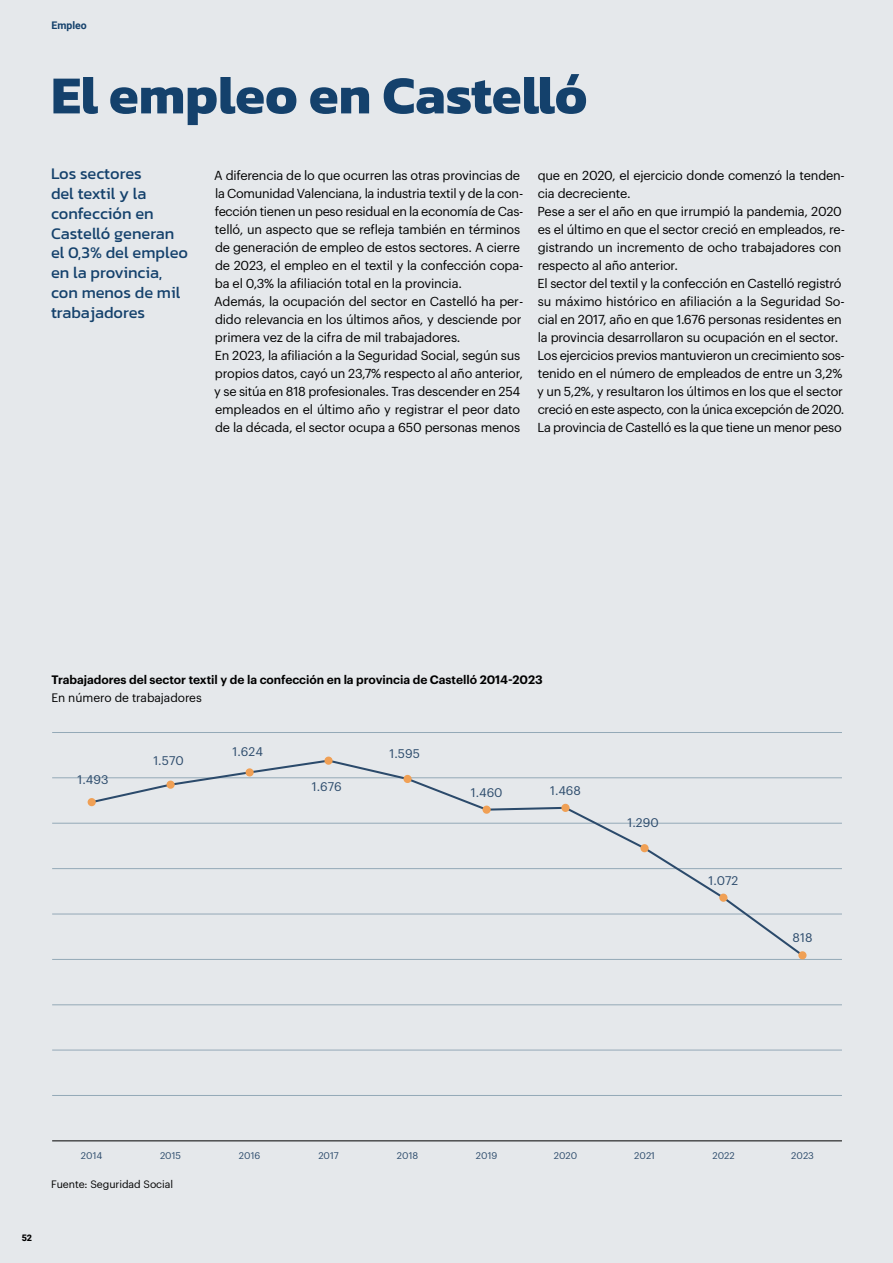
<style>
.page{position:relative;width:893px;height:1263px;background:#e5e8eb}
.page>*{position:absolute;margin:0;border:0;box-sizing:border-box;transform-origin:0 0}
.t1{font:700 54px "Kanit";color:#14416c}
.t2{font:16.5px/19.8px "Kanit";color:#14416c}
.t3{font:12.75px/18px "Graphik";letter-spacing:-.015em;color:#000}
.t4{font:12.3px "Graphik";color:#2b4a6b}
.t5{font:600 12px "Graphik";letter-spacing:-.005em;color:#000}
.t6{font:12px "Graphik";letter-spacing:-.005em;color:#000}
.t7{font:10.5px "Graphik";letter-spacing:-.005em;color:#000}
.t8{font:700 10.5px "Roboto";color:#14416c}
.t9{font:9.45px "Graphik";color:#2b4a6b}
.t10{font:900 9px "Roboto";color:#000}
</style>
<div class="page">
<svg style="left:52px;top:778px;width:790px;height:364px"></svg>
<hr style="left:52px;top:1095px;width:790px;height:1px;background:#94a9b7">
<hr style="left:52px;top:1050px;width:790px;height:1px;background:#94a9b7">
<hr style="left:52px;top:1004px;width:790px;height:1px;background:#94a9b7">
<hr style="left:52px;top:959px;width:790px;height:1px;background:#94a9b7">
<hr style="left:52px;top:914px;width:790px;height:1px;background:#94a9b7">
<hr style="left:52px;top:868px;width:790px;height:1px;background:#94a9b7">
<hr style="left:52px;top:823px;width:790px;height:1px;background:#94a9b7">
<hr style="left:52px;top:777px;width:790px;height:1px;background:#94a9b7">
<hr style="left:52px;top:732px;width:790px;height:1px;background:#94a9b7">
<hr style="left:52px;top:1140px;width:790px;height:1px;background:#000">
<svg style="left:89px;top:760px;width:716px;height:198px"></svg>
<div style="left:88px;top:798px;width:8px;height:8px;background:#f0a055;border-radius:50%"></div>
<div style="left:166px;top:780px;width:9px;height:9px;background:#f0a055;border-radius:50%"></div>
<div style="left:246px;top:768px;width:8px;height:8px;background:#f0a055;border-radius:50%"></div>
<svg style="left:324px;top:756px;width:9px;height:9px"></svg>
<div style="left:403px;top:775px;width:9px;height:8px;background:#f0a055;border-radius:50%"></div>
<div style="left:482px;top:805px;width:9px;height:9px;background:#f0a055;border-radius:50%"></div>
<div style="left:561px;top:804px;width:9px;height:8px;background:#f0a055;border-radius:50%"></div>
<div style="left:640px;top:844px;width:9px;height:8px;background:#f0a055;border-radius:50%"></div>
<div style="left:719px;top:893px;width:8px;height:9px;background:#f0a055;border-radius:50%"></div>
<div style="left:798px;top:951px;width:8px;height:8px;background:#f0a055;border-radius:50%"></div>
<p class="t8" style="left:51px;top:18px;width:37px">Empleo</p>
<h1 class="t1" style="left:51px;top:53px;width:538px">El empleo en Castelló</h1>
<p class="t2" style="left:51px;top:163px;width:139px">Los sectores<br>del textil y la confección en<br>Castelló generan el 0,3% del empleo en la provincia, con menos de mil trabajadores</p>
<p class="t3" style="left:214px;top:165px;width:311px">A diferencia de lo que ocurren las otras provincias de la Comunidad Valenciana, la industria textil y de la con&shy;fección tienen un peso residual en la economía de Cas&shy;telló, un aspecto que se refleja también en términos de generación de empleo de estos sectores. A cierre de 2023, el empleo en el textil y la confección copa&shy;ba el 0,3% la afiliación total en la provincia.<br>Además, la ocupación del sector en Castelló ha per&shy;dido relevancia en los últimos años, y desciende por primera vez de la cifra de mil trabajadores.<br>En 2023, la afiliación a la Seguridad Social, según sus propios datos, cayó un 23,7% respecto al año anterior, y se sitúa en 818 profesionales. Tras descender en 254 empleados en el último año y registrar el peor dato de la década, el sector ocupa a 650 personas menos</p>
<p class="t3" style="left:537px;top:165px;width:309px">que en 2020, el ejercicio donde comenzó la tenden&shy;cia decreciente.<br>Pese a ser el año en que irrumpió la pandemia, 2020 es el último en que el sector creció en empleados, re&shy;gistrando un incremento de ocho trabajadores con respecto al año anterior.<br>El sector del textil y la confección en Castelló registró su máximo histórico en afiliación a la Seguridad So&shy;cial en 2017, año en que 1.676 personas residentes en la provincia desarrollaron su ocupación en el sector.<br>Los ejercicios previos mantuvieron un crecimiento sos&shy;tenido en el número de empleados de entre un 3,2% y un 5,2%, y resultaron los últimos en los que el sector creció en este aspecto, con la única excepción de 2020.<br>La provincia de Castelló es la que tiene un menor peso</p>
<p class="t5" style="left:51px;top:670px;width:493px">Trabajadores del sector textil y de la confección en la provincia de Castelló 2014-2023</p>
<p class="t6" style="left:51px;top:689px;width:152px">En número de trabajadores</p>
<p class="t4" style="left:78px;top:770px;width:32px">1.493</p>
<p class="t4" style="left:153px;top:752px;width:32px">1.570</p>
<p class="t4" style="left:233px;top:742px;width:32px">1.624</p>
<p class="t4" style="left:312px;top:777px;width:31px">1.676</p>
<p class="t4" style="left:390px;top:744px;width:32px">1.595</p>
<p class="t4" style="left:471px;top:783px;width:33px">1.460</p>
<p class="t4" style="left:550px;top:781px;width:32px">1.468</p>
<p class="t4" style="left:627px;top:813px;width:33px">1.290</p>
<p class="t4" style="left:709px;top:871px;width:31px">1.072</p>
<p class="t4" style="left:793px;top:929px;width:21px">818</p>
<p class="t10" style="left:22px;top:1231px;width:12px">52</p>
<p class="t9" style="left:81px;top:1148px;width:23px">2014</p>
<p class="t9" style="left:160px;top:1148px;width:23px">2015</p>
<p class="t9" style="left:239px;top:1148px;width:23px">2016</p>
<p class="t9" style="left:318px;top:1148px;width:22px">2017</p>
<p class="t9" style="left:397px;top:1148px;width:23px">2018</p>
<p class="t9" style="left:476px;top:1148px;width:23px">2019</p>
<p class="t9" style="left:554px;top:1148px;width:25px">2020</p>
<p class="t9" style="left:634px;top:1148px;width:22px">2021</p>
<p class="t9" style="left:712px;top:1148px;width:24px">2022</p>
<p class="t9" style="left:791px;top:1148px;width:24px">2023</p>
<p class="t7" style="left:51px;top:1176px;width:123px">Fuente: Seguridad Social</p>
</div>
